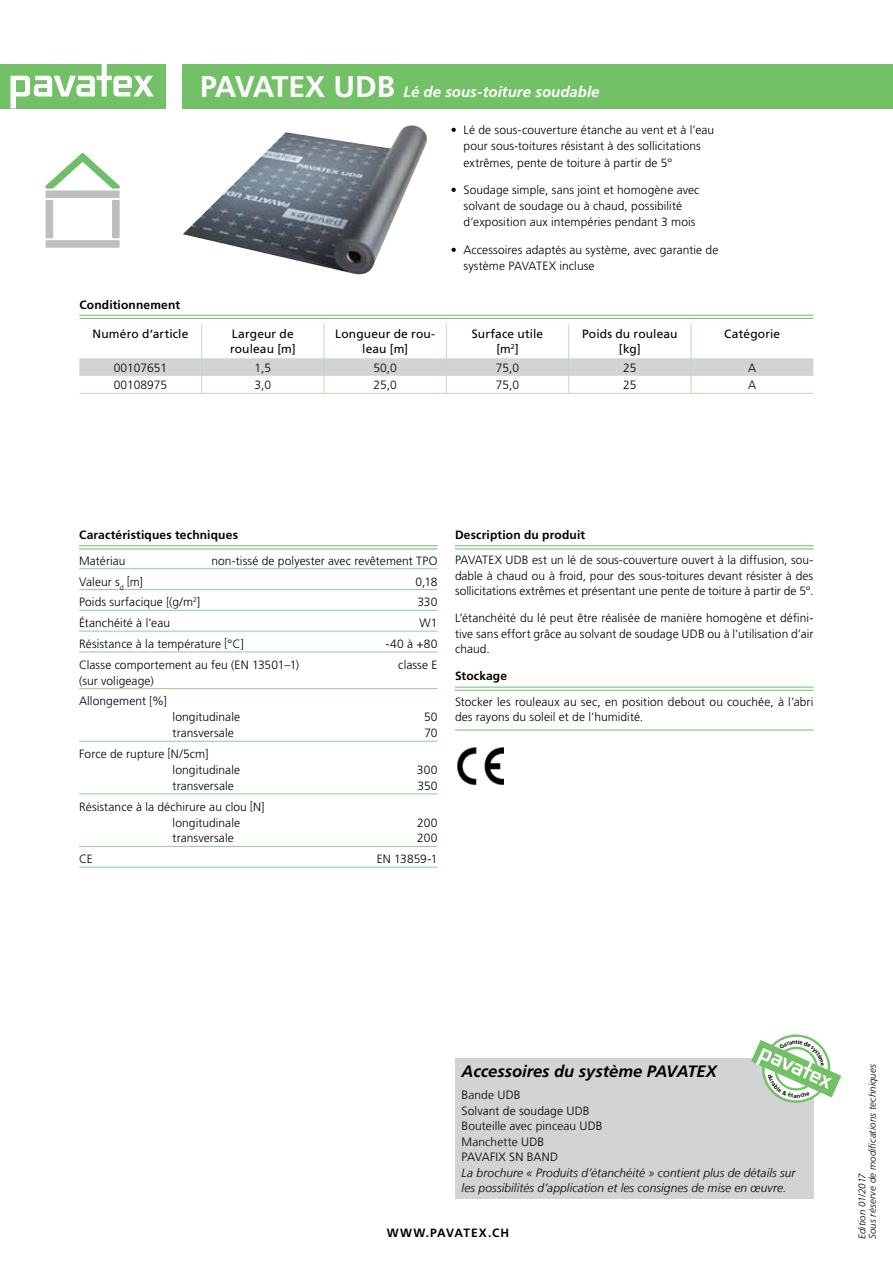
<style>
.page{position:relative;width:893px;height:1263px;background:#fff}
.page>*{position:absolute;margin:0;border:0;box-sizing:border-box;transform-origin:0 0}
.t1{font:italic 700 16.5px "Frutiger LT Std";color:#000}
.t2{font:italic 700 15px "Frutiger LT Std";color:#fff}
.t3{font:300 12px/16px "Frutiger LT Std";letter-spacing:.005em;color:#000}
.t4{font:italic 300 12px/15.5px "Frutiger LT";letter-spacing:.005em;color:#000}
.t5{font:12px/15.5px "Frutiger LT Std";letter-spacing:.01em;color:#000;text-align:center}
.t6{font:300 12px/15.5px "Frutiger LT";letter-spacing:.005em;color:#000}
.t7{font:700 12px "Frutiger LT Std";letter-spacing:.015em;color:#000}
.t8{font:700 12px "Frutiger LT Std";letter-spacing:.08em;color:#000}
.t9{font:italic 300 9.75px/10.5px "Frutiger LT Std";letter-spacing:.015em;color:#000}
.s1{font-style:normal;font-size:30px}
.s2{font-stretch:condensed}
</style>
<div class="page">
<div style="left:0;top:64px;width:166px;height:44px;background:#73c167"></div>
<svg style="left:11px;top:64px;width:143px;height:44px"></svg>
<div style="left:183px;top:64px;width:710px;height:44px;background:#73c167"></div>
<img style="left:183px;top:125px;width:244px;height:150px">
<hr style="left:455px;top:545px;width:358px;height:1px;background:#6dc069">
<hr style="left:455px;top:549px;width:358px;height:1px;background:#6dc069">
<hr style="left:455px;top:687px;width:358px;height:1px;background:#6dc069">
<hr style="left:455px;top:690px;width:358px;height:1px;background:#6dc069">
<hr style="left:455px;top:730px;width:358px;height:1px;background:#73c167">
<hr style="left:79px;top:315px;width:734px;height:1px;background:#6dc069">
<hr style="left:79px;top:318px;width:734px;height:1px;background:#6dc069">
<hr style="left:202px;top:393px;width:122px;height:1px;background:#b9e0b3">
<hr style="left:324px;top:393px;width:122px;height:1px;background:#b9e0b3">
<hr style="left:446px;top:393px;width:123px;height:1px;background:#b9e0b3">
<hr style="left:569px;top:393px;width:122px;height:1px;background:#b9e0b3">
<hr style="left:79px;top:393px;width:123px;height:1px;background:#b9e0b3">
<hr style="left:691px;top:393px;width:122px;height:1px;background:#b9e0b3">
<svg style="left:79px;top:358px;width:734px;height:35px"></svg>
<hr style="left:324px;top:324px;width:1px;height:34px;background:#b9e0b3">
<hr style="left:446px;top:324px;width:1px;height:34px;background:#b9e0b3">
<hr style="left:568px;top:324px;width:1px;height:34px;background:#b9e0b3">
<hr style="left:691px;top:324px;width:1px;height:34px;background:#b9e0b3">
<hr style="left:201px;top:324px;width:1px;height:34px;background:#b9e0b3">
<hr style="left:79px;top:545px;width:358px;height:1px;background:#6dc069">
<hr style="left:79px;top:549px;width:358px;height:1px;background:#6dc069">
<hr style="left:79px;top:568px;width:358px;height:1px;background:#91d08f">
<hr style="left:79px;top:589px;width:358px;height:1px;background:#91d08f">
<hr style="left:79px;top:610px;width:358px;height:1px;background:#91d08f">
<hr style="left:79px;top:631px;width:358px;height:1px;background:#91d08f">
<hr style="left:79px;top:651px;width:358px;height:1px;background:#91d08f">
<hr style="left:79px;top:688px;width:358px;height:1px;background:#91d08f">
<hr style="left:79px;top:741px;width:358px;height:1px;background:#91d08f">
<hr style="left:79px;top:793px;width:358px;height:1px;background:#91d08f">
<hr style="left:79px;top:846px;width:358px;height:1px;background:#91d08f">
<hr style="left:79px;top:867px;width:358px;height:1px;background:#91d08f">
<div style="left:455px;top:1058px;width:359px;height:140px;background:#d1d3d4"></div>
<img style="left:458px;top:748px;width:46px;height:37px">
<div style="left:46px;top:240px;width:74px;height:8px;background:#bcbec0"></div>
<div style="left:46px;top:190px;width:74px;height:8px;background:#bcbec0"></div>
<div style="left:46px;top:200px;width:7px;height:38px;background:#bcbec0"></div>
<div style="left:112px;top:200px;width:8px;height:38px;background:#bcbec0"></div>
<svg style="left:46px;top:153px;width:74px;height:36px"></svg>
<svg style="left:751px;top:1034px;width:90px;height:69px"></svg>
<p class="t2" style="left:200px;top:83px;width:401px"><span class="s1">PAVATEX UDB</span> Lé de sous-toiture soudable</p>
<p class="t3" style="left:463px;top:122px;width:252px;text-indent:-13px"><span class="s2">•</span> Lé de sous-couverture étanche au vent et à l’eau pour sous-toitures résistant à des sollicitations extrêmes, pente de toiture à partir de 5°</p>
<p class="t3" style="left:463px;top:182px;width:238px;text-indent:-13px"><span class="s2">•</span> Soudage simple, sans joint et homogène avec solvant de soudage ou à chaud, possibilité d’exposition aux intempéries pendant 3 mois</p>
<p class="t3" style="left:463px;top:242px;width:256px;text-indent:-13px"><span class="s2">•</span> Accessoires adaptés au système, avec garantie de système PAVATEX incluse</p>
<p class="t7" style="left:79px;top:297px;width:102px">Conditionnement</p>
<p class="t5" style="left:93px;top:326px;width:97px">Numéro d‘article</p>
<p class="t5" style="left:230px;top:326px;width:67px;text-align:left">Largeur de rouleau [m]</p>
<p class="t5" style="left:335px;top:326px;width:101px">Longueur de rou&shy;leau [m]</p>
<p class="t5" style="left:472px;top:326px;width:73px">Surface utile [m<sup>2</sup>]</p>
<p class="t5" style="left:582px;top:326px;width:97px">Poids du rouleau [kg]</p>
<p class="t5" style="left:724px;top:326px;width:57px">Catégorie</p>
<p class="t3" style="left:114px;top:360px;width:55px">00107651</p>
<p class="t3" style="left:255px;top:360px;width:18px">1,5</p>
<p class="t3" style="left:374px;top:360px;width:25px">50,0</p>
<p class="t3" style="left:496px;top:360px;width:25px">75,0</p>
<p class="t3" style="left:623px;top:360px;width:15px">25</p>
<p class="t3" style="left:748px;top:360px;width:10px">A</p>
<p class="t3" style="left:114px;top:377px;width:55px">00108975</p>
<p class="t6" style="left:255px;top:377px;width:18px">3,0</p>
<p class="t6" style="left:374px;top:377px;width:25px">25,0</p>
<p class="t6" style="left:496px;top:377px;width:25px">75,0</p>
<p class="t6" style="left:623px;top:377px;width:15px">25</p>
<p class="t6" style="left:748px;top:377px;width:10px">A</p>
<p class="t7" style="left:79px;top:528px;width:160px">Caractéristiques techniques</p>
<p class="t3" style="left:79px;top:553px;width:48px">Matériau</p>
<p class="t3" style="left:211px;top:553px;width:228px">non-tissé de polyester avec revêtement TPO</p>
<p class="t3" style="left:79px;top:574px;width:65px">Valeur s<sub>d</sub> [m]</p>
<p class="t3" style="left:415px;top:574px;width:24px">0,18</p>
<p class="t3" style="left:79px;top:594px;width:123px">Poids surfacique [(g/m<sup>2</sup>]</p>
<p class="t3" style="left:417px;top:594px;width:22px">330</p>
<p class="t3" style="left:79px;top:615px;width:92px">Étanchéité à l’eau</p>
<p class="t3" style="left:420px;top:615px;width:19px">W1</p>
<p class="t3" style="left:79px;top:636px;width:166px">Résistance à la température [°C]</p>
<p class="t3" style="left:385px;top:636px;width:54px">-40 à +80</p>
<p class="t3" style="left:79px;top:657px;width:222px">Classe comportement au feu (EN 13501–1)</p>
<p class="t3" style="left:398px;top:657px;width:41px">classe E</p>
<p class="t3" style="left:79px;top:670px;width:89px;line-height:20.9px">(sur voligeage)<br>Allongement [%]</p>
<p class="t3" style="left:173px;top:709px;width:69px">longitudinale</p>
<p class="t3" style="left:424px;top:709px;width:15px">50</p>
<p class="t3" style="left:173px;top:725px;width:63px">transversale</p>
<p class="t3" style="left:424px;top:725px;width:15px">70</p>
<p class="t3" style="left:173px;top:746px;width:69px;text-indent:-94px">Force de rupture [N/5cm] longitudinale</p>
<p class="t3" style="left:417px;top:762px;width:22px">300</p>
<p class="t3" style="left:173px;top:778px;width:63px">transversale</p>
<p class="t3" style="left:417px;top:778px;width:22px">350</p>
<p class="t3" style="left:173px;top:799px;width:93px;text-indent:-94px">Résistance à la déchirure au clou [N] longitudinale</p>
<p class="t3" style="left:417px;top:814px;width:22px">200</p>
<p class="t3" style="left:173px;top:830px;width:63px">transversale</p>
<p class="t3" style="left:417px;top:830px;width:22px">200</p>
<p class="t3" style="left:79px;top:851px;width:15px">CE</p>
<p class="t3" style="left:377px;top:851px;width:62px">EN 13859-1</p>
<p class="t7" style="left:455px;top:528px;width:132px">Description du produit</p>
<p class="t3" style="left:455px;top:553px;width:360px;line-height:15.5px;text-align:justify">PAVATEX UDB est un lé de sous-couverture ouvert à la diffusion, sou&shy;dable à chaud ou à froid, pour des sous-toitures devant résister à des sollicitations extrêmes et présentant une pente de toiture à partir de 5°.</p>
<p class="t3" style="left:455px;top:611px;width:360px;line-height:15.5px;text-align:justify">L’étanchéité du lé peut être réalisée de manière homogène et défini&shy;tive sans effort grâce au solvant de soudage UDB ou à l’utilisation d’air chaud.</p>
<p class="t7" style="left:455px;top:669px;width:54px">Stockage</p>
<p class="t3" style="left:455px;top:694px;width:360px;line-height:15.5px">Stocker les rouleaux au sec, en position debout ou couchée, à l’abri des rayons du soleil et de l’humidité.</p>
<h1 class="t1" style="left:462px;top:1061px;width:257px">Accessoires du système PAVATEX</h1>
<p class="t6" style="left:462px;top:1088px;width:60px">Bande UDB</p>
<p class="t3" style="left:462px;top:1103px;width:129px">Solvant de soudage UDB</p>
<p class="t6" style="left:462px;top:1118px;width:142px">Bouteille avec pinceau UDB<br>Manchette UDB<br>PAVAFIX SN BAND</p>
<p class="t4" style="left:462px;top:1165px;width:335px">La brochure « Produits d’étanchéité » contient plus de détails sur les possibilités d’application et les consignes de mise en œuvre.</p>
<p class="t8" style="left:387px;top:1226px;width:124px">WWW.PAVATEX.CH</p>
<p class="t9" style="left:857px;top:1239px;width:177px;rotate:-90deg">Edition 01/2017<br>Sous réserve de modifications techniques</p>
</div>
